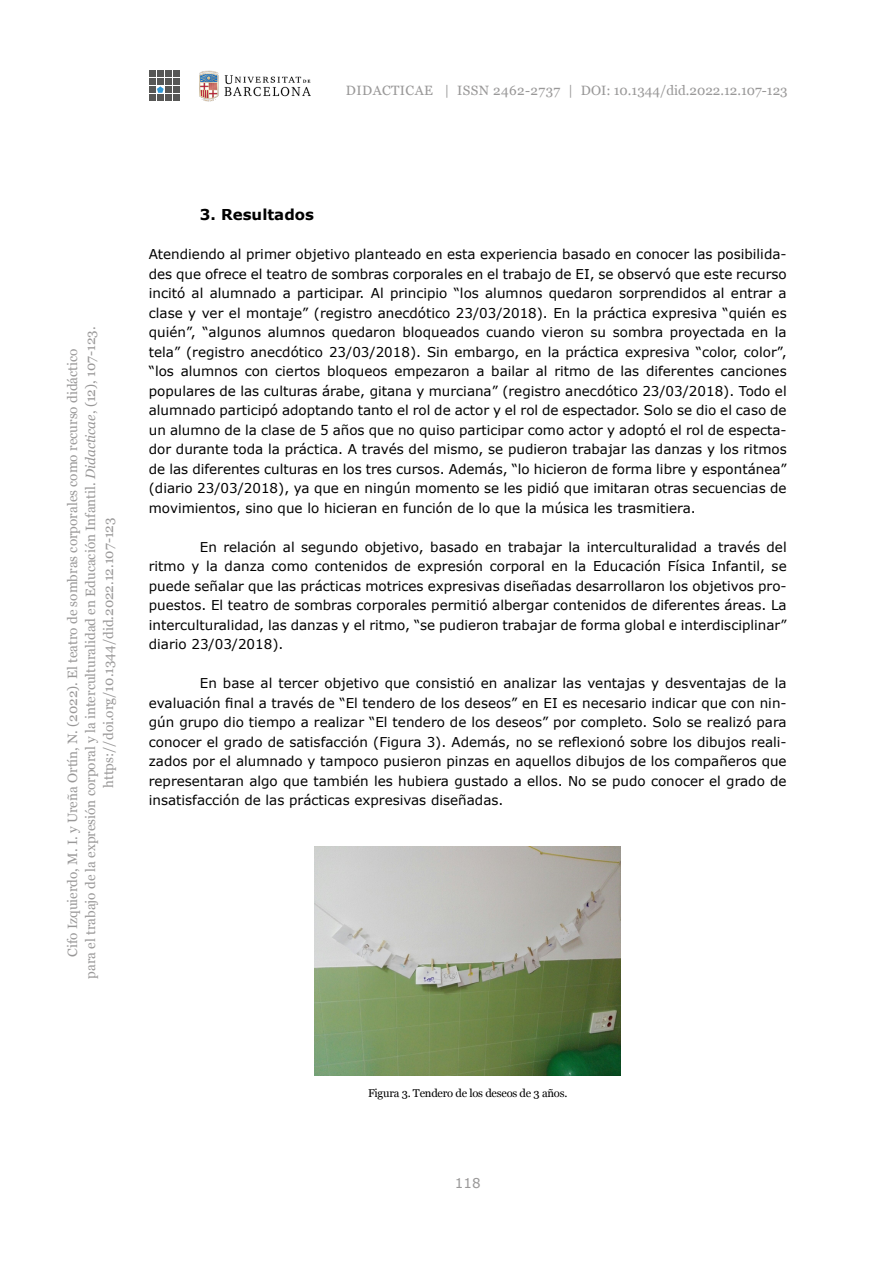
<style>
.page{position:relative;width:893px;height:1263px;background:#fff}
.page>*{position:absolute;margin:0;border:0;box-sizing:border-box;transform-origin:0 0}
.t1{font:700 15px "Verdana";color:#000}
.t2{font:13.5px/19.5px "Verdana";color:#000;text-align:justify}
.t3{font:13.5px/18px "Georgia";color:#999898;text-align:center}
.t4{font:13.5px "Georgia";letter-spacing:.03em;color:#999898}
.t5{font:13.5px "Verdana";color:#999898}
.t6{font:11.25px "Georgia";letter-spacing:-.02em;color:#000}
.s1{font-style:italic}
</style>
<div class="page">
<img style="left:199px;top:70px;width:112px;height:32px">
<div style="left:165px;top:79px;width:7px;height:6px;background:#575756"></div>
<div style="left:165px;top:86px;width:7px;height:7px;background:#575756"></div>
<div style="left:174px;top:86px;width:6px;height:7px;background:#575756"></div>
<div style="left:149px;top:94px;width:6px;height:7px;background:#575756"></div>
<div style="left:157px;top:94px;width:7px;height:7px;background:#575756"></div>
<div style="left:165px;top:94px;width:7px;height:7px;background:#575756"></div>
<div style="left:174px;top:94px;width:6px;height:7px;background:#575756"></div>
<div style="left:165px;top:71px;width:7px;height:6px;background:#575756"></div>
<svg style="left:174px;top:71px;width:6px;height:14px"></svg>
<svg style="left:149px;top:71px;width:15px;height:22px"></svg>
<img style="left:315px;top:846px;width:306px;height:230px">
<p class="t4" style="left:346px;top:81px;width:443px">DIDACTICAE | ISSN 2462-2737 | DOI: 10.1344/did.2022.12.107-123</p>
<p class="t3" style="left:63px;top:979px;width:653px;rotate:-90deg">Cifo Izquierdo, M. I. y Ureña Ortín, N. (2022). El teatro de sombras corporales como recurso didáctico<br>para el trabajo de la expresión corporal y la interculturalidad en Educación Infantil. <span class="s1">Didacticae</span>, (12), 107-123. https://doi.org/10.1344/did.2022.12.107-123</p>
<p class="t1" style="left:200px;top:205px;width:116px">3. Resultados</p>
<p class="t2" style="left:149px;top:245px;width:639px">Atendiendo al primer objetivo planteado en esta experiencia basado en conocer las posibilida&shy;des que ofrece el teatro de sombras corporales en el trabajo de EI, se observó que este recurso incitó al alumnado a participar. Al principio “los alumnos quedaron sorprendidos al entrar a clase y ver el montaje” (registro anecdótico 23/03/2018). En la práctica expresiva “quién es quién”, “algunos alumnos quedaron bloqueados cuando vieron su sombra proyectada en la tela” (registro anecdótico 23/03/2018). Sin embargo, en la práctica expresiva “color, color”, “los alumnos con ciertos bloqueos empezaron a bailar al ritmo de las diferentes canciones populares de las culturas árabe, gitana y murciana” (registro anecdótico 23/03/2018). Todo el alumnado participó adoptando tanto el rol de actor y el rol de espectador. Solo se dio el caso de un alumno de la clase de 5 años que no quiso participar como actor y adoptó el rol de especta&shy;dor durante toda la práctica. A través del mismo, se pudieron trabajar las danzas y los ritmos de las diferentes culturas en los tres cursos. Además, “lo hicieron de forma libre y espontánea” (diario 23/03/2018), ya que en ningún momento se les pidió que imitaran otras secuencias de movimientos, sino que lo hicieran en función de lo que la música les trasmitiera.</p>
<p class="t2" style="left:149px;top:537px;width:639px;text-indent:51px">En relación al segundo objetivo, basado en trabajar la interculturalidad a través del ritmo y la danza como contenidos de expresión corporal en la Educación Física Infantil, se puede señalar que las prácticas motrices expresivas diseñadas desarrollaron los objetivos pro&shy;puestos. El teatro de sombras corporales permitió albergar contenidos de diferentes áreas. La interculturalidad, las danzas y el ritmo, “se pudieron trabajar de forma global e interdisciplinar” diario 23/03/2018).</p>
<p class="t2" style="left:149px;top:674px;width:639px;text-indent:51px">En base al tercer objetivo que consistió en analizar las ventajas y desventajas de la evaluación final a través de “El tendero de los deseos” en EI es necesario indicar que con nin&shy;gún grupo dio tiempo a realizar “El tendero de los deseos” por completo. Solo se realizó para conocer el grado de satisfacción (Figura 3). Además, no se reflexionó sobre los dibujos reali&shy;zados por el alumnado y tampoco pusieron pinzas en aquellos dibujos de los compañeros que representaran algo que también les hubiera gustado a ellos. No se pudo conocer el grado de insatisfacción de las prácticas expresivas diseñadas.</p>
<p class="t6" style="left:368px;top:1085px;width:201px">Figura 3. Tendero de los deseos de 3 años.</p>
<p class="t5" style="left:455px;top:1175px;width:27px">118</p>
</div>
